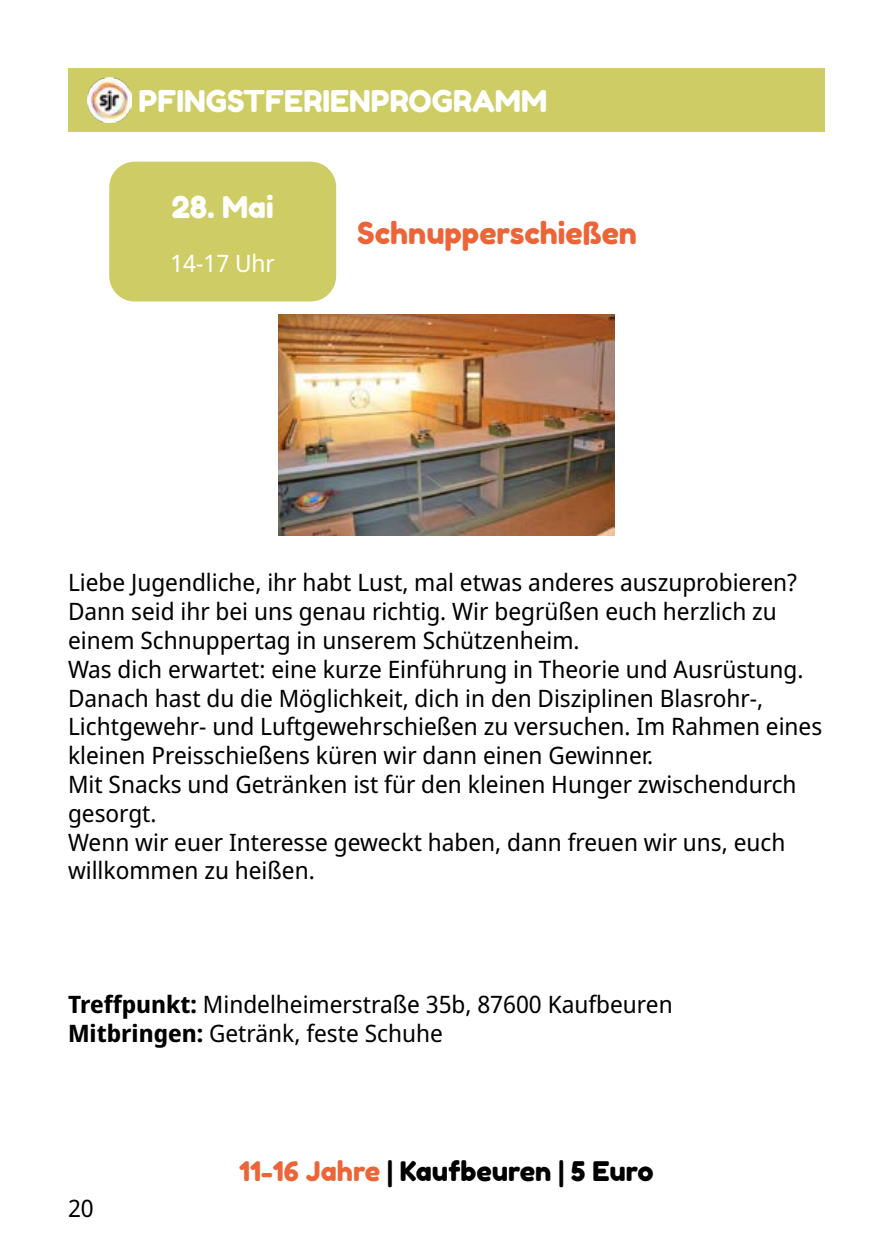
<style>
.page{position:relative;width:893px;height:1259px;background:#fff}
.page>*{position:absolute;margin:0;border:0;box-sizing:border-box;transform-origin:0 0}
.t1{font:30px "Fredoka One";color:#fff}
.t2{font:30px "Fredoka One";color:#ec6539}
.t3{font:27px "Fredoka One";color:#000}
.t4{font:24px/28.8px "Noto Sans Display";color:#000}
.t5{font:24px "Noto Sans Display";color:#fff}
.s1{font-weight:700}
.s2{color:#ec6539}
</style>
<div class="page">
<div style="left:68px;top:68px;width:757px;height:64px;background:#cecd65"></div>
<img style="left:87px;top:78px;width:44px;height:44px">
<div style="left:109px;top:162px;width:227px;height:139px;background:#cecd65;border-radius:26px"></div>
<img style="left:279px;top:315px;width:335px;height:221px">
<p class="t1" style="left:138px;top:83px;width:410px">PFINGSTFERIENPROGRAMM</p>
<p class="t1" style="left:172px;top:188px;width:104px">28. Mai</p>
<p class="t5" style="left:170px;top:246px;width:106px">14-17 Uhr</p>
<p class="t2" style="left:357px;top:214px;width:281px">Schnupperschießen</p>
<p class="t4" style="left:68px;top:569px;width:756px">Liebe Jugendliche, ihr habt Lust, mal etwas anderes auszuprobieren?<br>Dann seid ihr bei uns genau richtig. Wir begrüßen euch herzlich zu einem Schnuppertag in unserem Schützenheim.<br>Was dich erwartet: eine kurze Einführung in Theorie und Ausrüstung.<br>Danach hast du die Möglichkeit, dich in den Disziplinen Blasrohr-, Lichtgewehr- und Luftgewehrschießen zu versuchen. Im Rahmen eines kleinen Preisschießens küren wir dann einen Gewinner.<br>Mit Snacks und Getränken ist für den kleinen Hunger zwischendurch gesorgt.<br>Wenn wir euer Interesse geweckt haben, dann freuen wir uns, euch willkommen zu heißen.</p>
<p class="t4" style="left:68px;top:990px;width:606px"><span class="s1">Treffpunkt:</span> Mindelheimerstraße 35b, 87600 Kaufbeuren<br><span class="s1">Mitbringen:</span> Getränk, feste Schuhe</p>
<p class="t4" style="left:68px;top:1194px;width:27px">20</p>
<p class="t3" style="left:239px;top:1155px;width:416px"><span class="s2">11-16 Jahre</span> | Kaufbeuren | 5 Euro</p>
</div>
